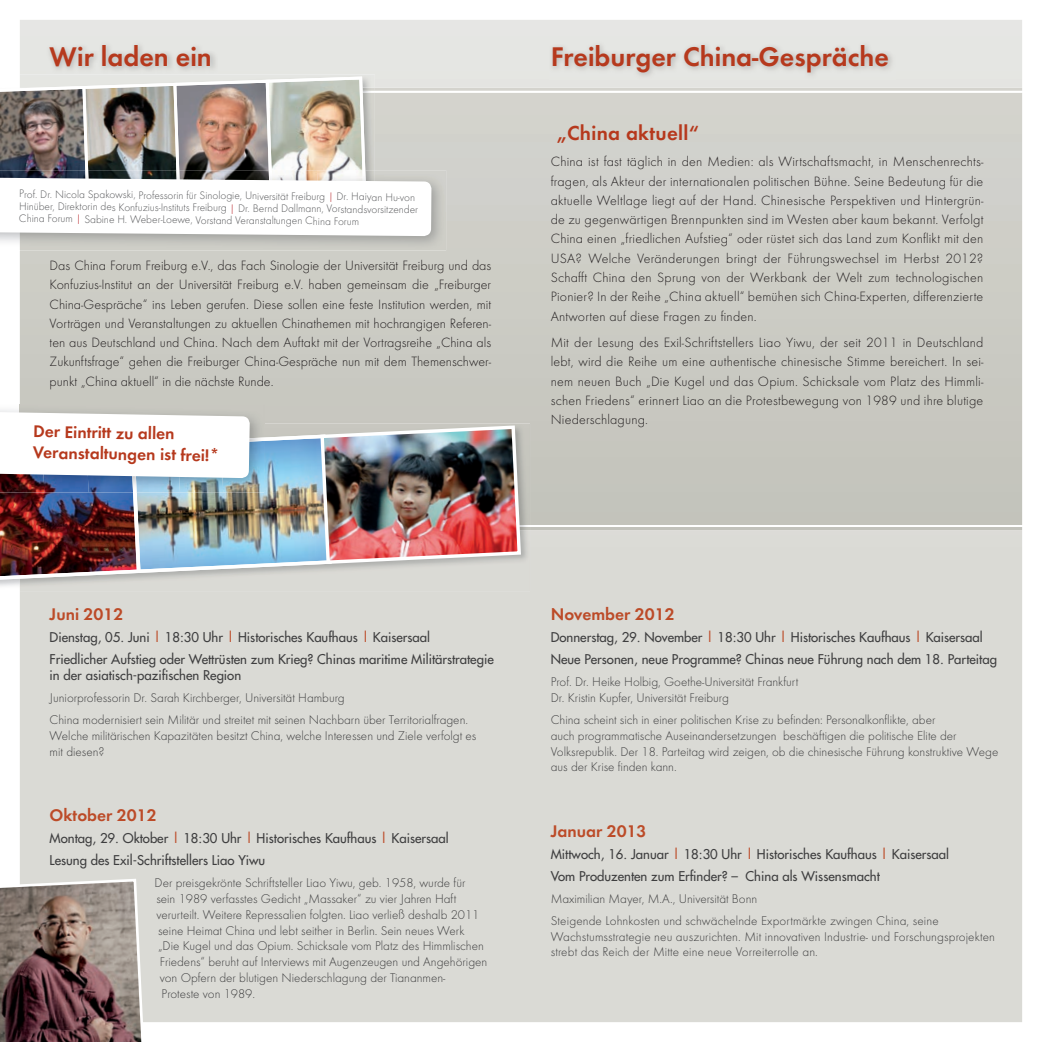
<style>
.page{position:relative;width:1042px;height:1042px;background:#fff}
.page>*{position:absolute;margin:0;border:0;box-sizing:border-box;transform-origin:0 0}
.t1{font:28px "Futura Dem";color:#b6391d}
.t2{font:21px "Futura Dem";letter-spacing:.015em;color:#b6391d}
.t3{font:17.5px/21px "Futura Dem";color:#b6391d}
.t4{font:17.5px "Futura Dem";color:#bc4b28}
.t5{font:300 14px/19.2px "Futura";letter-spacing:.015em;color:#231f20;text-align:justify}
.t6{font:300 13.12px/15.8px "Futura";color:#3e3e3f}
.t7{font:13.12px/21.9px "Futura";color:#3e3e3f}
.t8{font:300 11.38px/12.2px "Futura";letter-spacing:-.01em;color:#57585a}
.s1{color:#b4181d}
.s2{color:#bc4b28}
</style>
<div class="page">
<div style="left:20px;top:93px;width:1002px;height:437px;background:#ccccc5"></div>
<svg style="left:431px;top:88px;width:591px;height:3px;background:#d7d6d1"></svg>
<div style="left:20px;top:20px;width:1002px;height:68px;background:#e5e6e3"></div>
<hr style="left:0;top:525px;width:1042px;height:2px;background:#fff">
<div style="left:20px;top:530px;width:1002px;height:492px;background:#dadad5"></div>
<img style="left:549px;top:41px;width:346px;height:38px">
<img style="left:523px;top:423px;width:7px;height:107px">
<img style="left:523px;top:525px;width:7px;height:2px">
<img style="left:20px;top:530px;width:510px;height:61px">
<img style="left:0;top:404px;width:264px;height:8px">
<img style="left:0;top:412px;width:523px;height:167px">
<img style="left:46px;top:41px;width:172px;height:32px">
<img style="left:20px;top:170px;width:426px;height:80px">
<img style="left:0;top:75px;width:431px;height:161px">
<svg style="left:0;top:877px;width:146px;height:165px;background:#84706d"></svg>
<h1 class="t1" style="left:50px;top:36px;width:164px">Wir laden ein</h1>
<p class="t8" style="left:19px;top:189px;width:401px">Prof. Dr. Nicola Spakowski, Professorin für Sinologie, Universität Freiburg <span class="s1">|</span> Dr. Haiyan Hu-von<br>Hinüber, Direktorin des Konfuzius-Instituts Freiburg <span class="s1">|</span> Dr. Bernd Dallmann, Vorstands vorsitzender<br>China Forum <span class="s1">|</span> Sabine H. Weber-Loewe, Vorstand Veranstaltungen China Forum</p>
<p class="t5" style="left:50px;top:256px;width:443px">Das China Forum Freiburg e.V., das Fach Sinologie der Universität Freiburg und das Konfuzius-Institut an der Universität Freiburg e.V. haben gemeinsam die „Freiburger China-Gespräche“ ins Leben gerufen. Diese sollen eine feste Institution werden, mit Vorträgen und Veranstaltungen zu aktuellen Chinathemen mit hochrangigen Referen&shy;ten aus Deutschland und China. Nach dem Auftakt mit der Vortragsreihe „China als Zukunftsfrage“ gehen die Freiburger China-Gespräche nun mit dem Themenschwer&shy;punkt „China aktuell“ in die nächste Runde.</p>
<p class="t3" style="left:33px;top:419px;width:188px;rotate:1deg">Der Eintritt zu allen<br>Veranstaltungen ist frei!*</p>
<h1 class="t1" style="left:551px;top:36px;width:340px">Freiburger China-Gespräche</h1>
<h2 class="t2" style="left:556px;top:117px;width:144px">„China aktuell“</h2>
<p class="t5" style="left:551px;top:152px;width:434px">China ist fast täglich in den Medien: als Wirtschaftsmacht, in Menschenrechts&shy;fragen, als Akteur der internationalen politischen Bühne. Seine Bedeutung für die aktuelle Weltlage liegt auf der Hand. Chinesische Perspektiven und Hintergrün&shy;de zu gegenwärtigen Brennpunkten sind im Westen aber kaum bekannt. Verfolgt China einen „friedlichen Aufstieg“ oder rüstet sich das Land zum Konflikt mit den USA? Welche Veränderungen bringt der Führungswechsel im Herbst 2012?<br>Schafft China den Sprung von der Werkbank der Welt zum technologischen Pionier? In der Reihe „China aktuell“ bemühen sich China-Experten, differenzierte Antworten auf diese Fragen zu finden.</p>
<p class="t5" style="left:551px;top:333px;width:434px">Mit der Lesung des Exil-Schriftstellers Liao Yiwu, der seit 2011 in Deutschland lebt, wird die Reihe um eine authentische chinesische Stimme bereichert. In sei&shy;nem neuen Buch „Die Kugel und das Opium. Schicksale vom Platz des Himmli&shy;schen Friedens“ erinnert Liao an die Protestbewegung von 1989 und ihre blutige Niederschlagung.</p>
<p class="t4" style="left:50px;top:602px;width:75px">Juni 2012</p>
<p class="t7" style="left:50px;top:626px;width:446px">Dienstag, 05. Juni <span class="s2">|</span> 18:30 Uhr <span class="s2">|</span> Historisches Kaufhaus <span class="s2">|</span> Kaisersaal<br>Friedlicher Aufstieg oder Wettrüsten zum Krieg? Chinas maritime Militärstrategie</p>
<p class="t7" style="left:50px;top:664px;width:193px">in der asiatisch-pazifischen Region</p>
<p class="t6" style="left:50px;top:687px;width:420px;line-height:21.9px">Juniorprofessorin Dr. Sarah Kirchberger, Universität Hamburg<br>China modernisiert sein Militär und streitet mit seinen Nachbarn über Territorialfragen.</p>
<p class="t6" style="left:50px;top:727px;width:428px">Welche militärischen Kapazitäten besitzt China, welche Interessen und Ziele verfolgt es mit diesen?</p>
<p class="t4" style="left:50px;top:803px;width:109px">Oktober 2012</p>
<p class="t7" style="left:50px;top:827px;width:400px">Montag, 29. Oktober <span class="s2">|</span> 18:30 Uhr <span class="s2">|</span> Historisches Kaufhaus <span class="s2">|</span> Kaisersaal<br>Lesung des Exil-Schriftstellers Liao Yiwu</p>
<p class="t6" style="left:155px;top:875px;width:312px">Der preisgekrönte Schriftsteller Liao Yiwu, geb. 1958, wurde für</p>
<p class="t6" style="left:156px;top:891px;width:301px">sein 1989 verfasstes Gedicht „Massaker“ zu vier Jahren Haft</p>
<p class="t6" style="left:156px;top:906px;width:325px">verurteilt. Weitere Repressalien folgten. Liao verließ deshalb 2011</p>
<p class="t6" style="left:158px;top:922px;width:308px">seine Heimat China und lebt seither in Berlin. Sein neues Werk</p>
<p class="t6" style="left:158px;top:938px;width:327px">„Die Kugel und das Opium. Schicksale vom Platz des Himmlischen</p>
<p class="t6" style="left:160px;top:954px;width:329px">Friedens“ beruht auf Interviews mit Augenzeugen und Ange hörigen</p>
<p class="t6" style="left:160px;top:969px;width:287px">von Opfern der blutigen Niederschlagung der Tiananmen-</p>
<p class="t6" style="left:162px;top:985px;width:95px">Proteste von 1989.</p>
<p class="t4" style="left:551px;top:602px;width:125px">November 2012</p>
<p class="t7" style="left:551px;top:626px;width:448px">Donnerstag, 29. November <span class="s2">|</span> 18:30 Uhr <span class="s2">|</span> Historisches Kaufhaus <span class="s2">|</span> Kaisersaal<br>Neue Personen, neue Programme? Chinas neue Führung nach dem 18. Parteitag</p>
<p class="t6" style="left:551px;top:674px;width:249px">Prof. Dr. Heike Holbig, Goethe-Universität Frankfurt<br>Dr. Kristin Kupfer, Universität Freiburg</p>
<p class="t6" style="left:551px;top:712px;width:449px">China scheint sich in einer politischen Krise zu befinden: Personalkonflikte, aber<br>auch programmatische Auseinandersetzungen beschäftigen die politische Elite der<br>Volks republik. Der 18. Parteitag wird zeigen, ob die chinesische Führung konstruktive Wege aus der Krise finden kann.</p>
<p class="t4" style="left:551px;top:818px;width:97px">Januar 2013</p>
<p class="t7" style="left:551px;top:843px;width:400px">Mittwoch, 16. Januar <span class="s2">|</span> 18:30 Uhr <span class="s2">|</span> Historisches Kaufhaus <span class="s2">|</span> Kaisersaal<br>Vom Produzenten zum Erfinder? – China als Wissensmacht</p>
<p class="t6" style="left:551px;top:888px;width:389px;line-height:21.9px">Maximilian Mayer, M.A., Universität Bonn<br>Steigende Lohnkosten und schwächelnde Exportmärkte zwingen China, seine</p>
<p class="t6" style="left:551px;top:928px;width:446px">Wachstumsstrategie neu auszurichten. Mit innovativen Industrie- und Forschungs projekten strebt das Reich der Mitte eine neue Vorreiterrolle an.</p>
</div>
